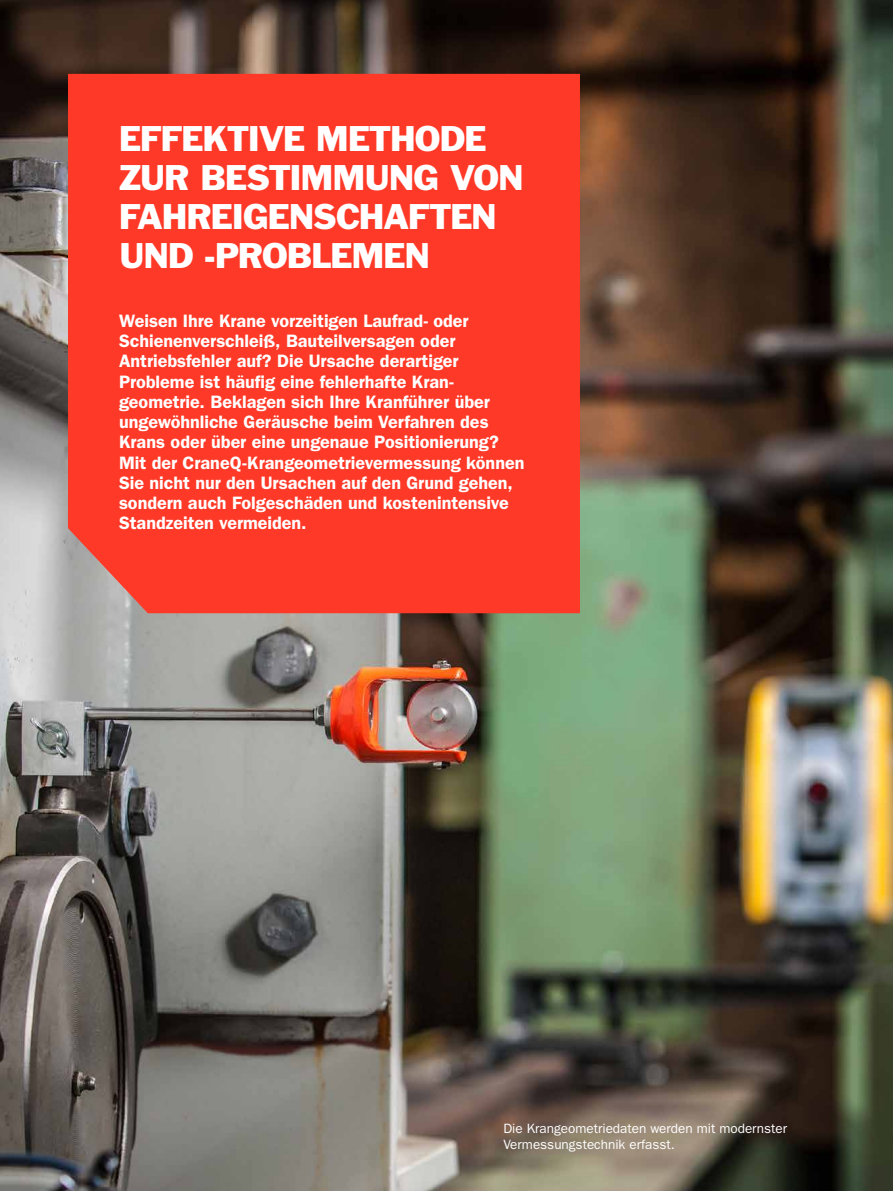
<style>
.page{position:relative;width:893px;height:1191px;background:#fff}
.page>*{position:absolute;margin:0;border:0;box-sizing:border-box;transform-origin:0 0}
.t1{font:33px/39px "Franklin Gothic Std";letter-spacing:-.035em;color:#fff}
.t2{font:600 18px/20.2px "ITC Franklin Gothic Std";color:#fff}
.t3{font:13.5px/15.8px "ITC Franklin Gothic Std";color:#fff}
</style>
<div class="page">
<img style="left:0;top:0;width:893px;height:1191px">
<div style="left:68px;top:74px;width:512px;height:539px;background:#ff3927"></div>
<h1 class="t1" style="left:119px;top:118px;width:406px">EFFEKTIVE METHODE<br>ZUR BESTIMMUNG VON<br>FAHREIGENSCHAFTEN<br>UND -PROBLEMEN</h1>
<p class="t2" style="left:119px;top:310px;width:407px">Weisen Ihre Krane vorzeitigen Laufrad- oder Schienenverschleiß, Bauteilversagen oder Antriebsfehler auf? Die Ursache derartiger Probleme ist häufig eine fehlerhafte Kran&shy;geometrie. Beklagen sich Ihre Kranführer über ungewöhnliche Geräusche beim Verfahren des Krans oder über eine ungenaue Positionierung?<br>Mit der CraneQ-Krangeometrievermessung können Sie nicht nur den Ursachen auf den Grund gehen, sondern auch Folgeschäden und kostenintensive Standzeiten vermeiden.</p>
<p class="t3" style="left:503px;top:1120px;width:285px">Die Krangeometriedaten werden mit modernster<br>Vermessungstechnik erfasst.</p>
</div>
